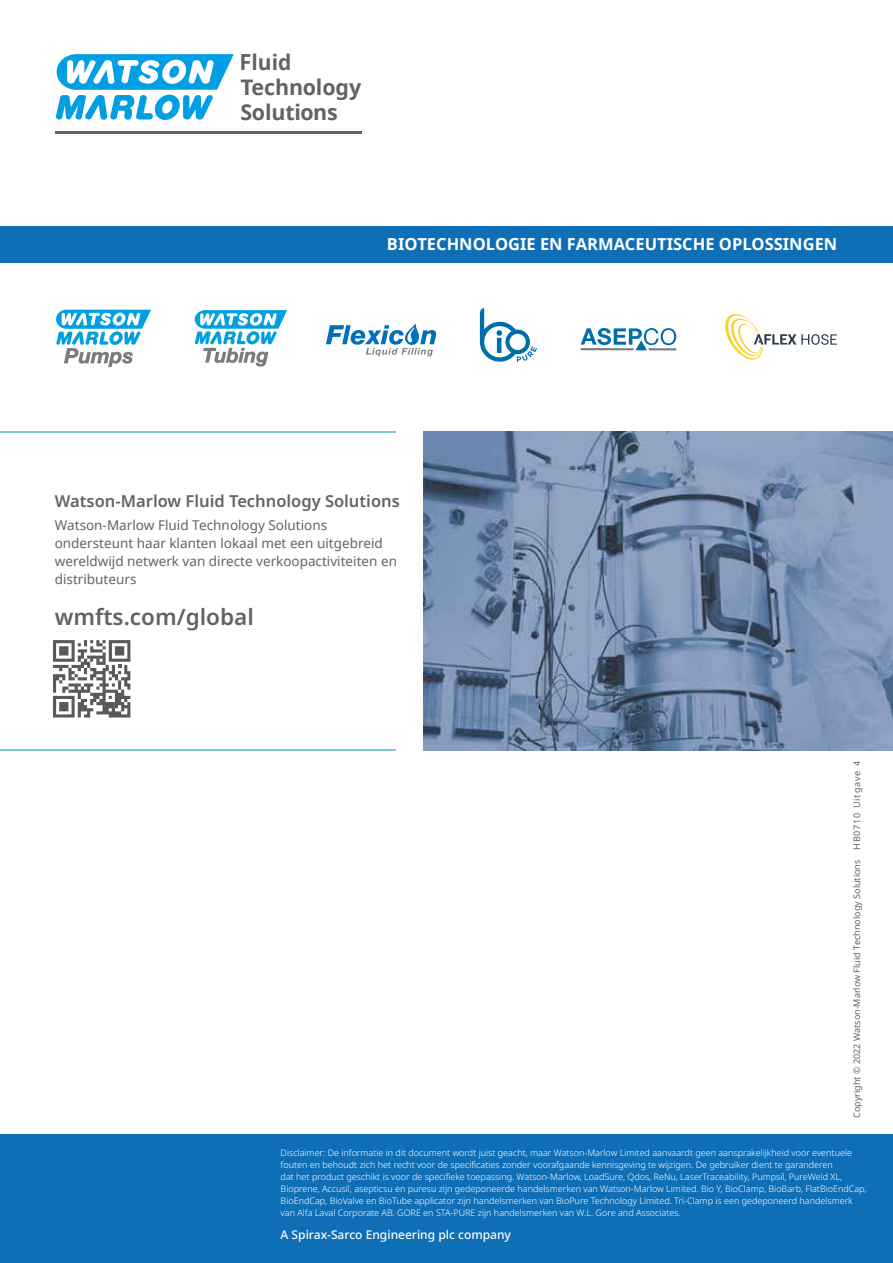
<style>
.page{position:relative;width:893px;height:1263px;background:#fff}
.page>*{position:absolute;margin:0;border:0;box-sizing:border-box;transform-origin:0 0}
.t1{font:600 22.5px "Noto Sans";color:#646363}
.t2{font:700 21.45px/24.6px "Noto Sans";letter-spacing:-.01em;color:#646363}
.t3{font:700 16.5px "Noto Sans";color:#fff}
.t4{font:600 16.5px "Noto Sans";color:#646363}
.t5{font:13.5px/18px "Noto Sans";color:#646363}
.t6{font:500 12px "Noto Sans";color:#fff}
.t7{font:300 9px/12px "Noto Sans";color:#fff}
.t8{font:9px "Noto Sans";color:#646363}
.s1{font-size:22.2px}
</style>
<div class="page">
<div style="left:0;top:226px;width:893px;height:36px;background:#0e6eb6"></div>
<div style="left:0;top:1134px;width:893px;height:129px;background:#0e6eb6"></div>
<hr style="left:0;top:431px;width:395px;height:1px;background:#7ecad4">
<hr style="left:0;top:750px;width:395px;height:1px;background:#7ecad4">
<svg style="left:725px;top:314px;width:112px;height:46px"></svg>
<svg style="left:480px;top:308px;width:57px;height:54px"></svg>
<svg style="left:326px;top:323px;width:110px;height:33px"></svg>
<svg style="left:56px;top:310px;width:95px;height:57px"></svg>
<svg style="left:195px;top:310px;width:92px;height:57px"></svg>
<svg style="left:581px;top:328px;width:95px;height:22px"></svg>
<img style="left:423px;top:431px;width:470px;height:320px">
<hr style="left:55px;top:132px;width:306px;height:2px;background:#646363">
<svg style="left:56px;top:54px;width:178px;height:66px"></svg>
<svg style="left:53px;top:640px;width:77px;height:77px"></svg>
<h2 class="t2" style="left:240px;top:50px;width:123px"><span class="s1">F</span>luid<br>Technology<br>Solutions</h2>
<h3 class="t3" style="left:387px;top:232px;width:452px">BIOTECHNOLOGIE EN FARMACEUTISCHE OPLOSSINGEN</h3>
<h3 class="t4" style="left:55px;top:489px;width:346px">Watson-Marlow Fluid Technology Solutions</h3>
<h3 class="t5" style="left:55px;top:516px;width:344px">Watson-Marlow Fluid Technology Solutions ondersteunt haar klanten lokaal met een uitgebreid wereldwijd netwerk van directe verkoopactiviteiten en distributeurs</h3>
<h1 class="t1" style="left:55px;top:601px;width:201px">wmfts.com/global</h1>
<p class="t8" style="left:851px;top:1118px;width:358px;rotate:-90deg">Copyright © 2022 Watson-Marlow Fluid Technology Solutions HB0710 Uitgave 4</p>
<p class="t7" style="left:281px;top:1147px;width:587px">Disclaimer: De informatie in dit document wordt juist geacht, maar Watson-Marlow Limited aanvaardt geen aansprakelijkheid voor eventuele fouten en behoudt zich het recht voor de specificaties zonder voorafgaande kennisgeving te wijzigen. De gebruiker dient te garanderen<br>dat het product geschikt is voor de specifieke toepassing. Watson-Marlow, LoadSure, Qdos, ReNu, LaserTraceability, Pumpsil, PureWeld XL, Bioprene, Accusil, asepticsu en puresu zijn gedeponeerde handelsmerken van Watson-Marlow Limited. Bio Y, BioClamp, BioBarb, FlatBioEndCap, BioEndCap, BioValve en BioTube applicator zijn handelsmerken van BioPure Technology Limited. Tri-Clamp is een gedeponeerd handelsmerk van Alfa Laval Corporate AB. GORE en STA-PURE zijn handelsmerken van W.L. Gore and Associates.</p>
<h3 class="t6" style="left:281px;top:1226px;width:232px">A Spirax-Sarco Engineering plc company</h3>
</div>
